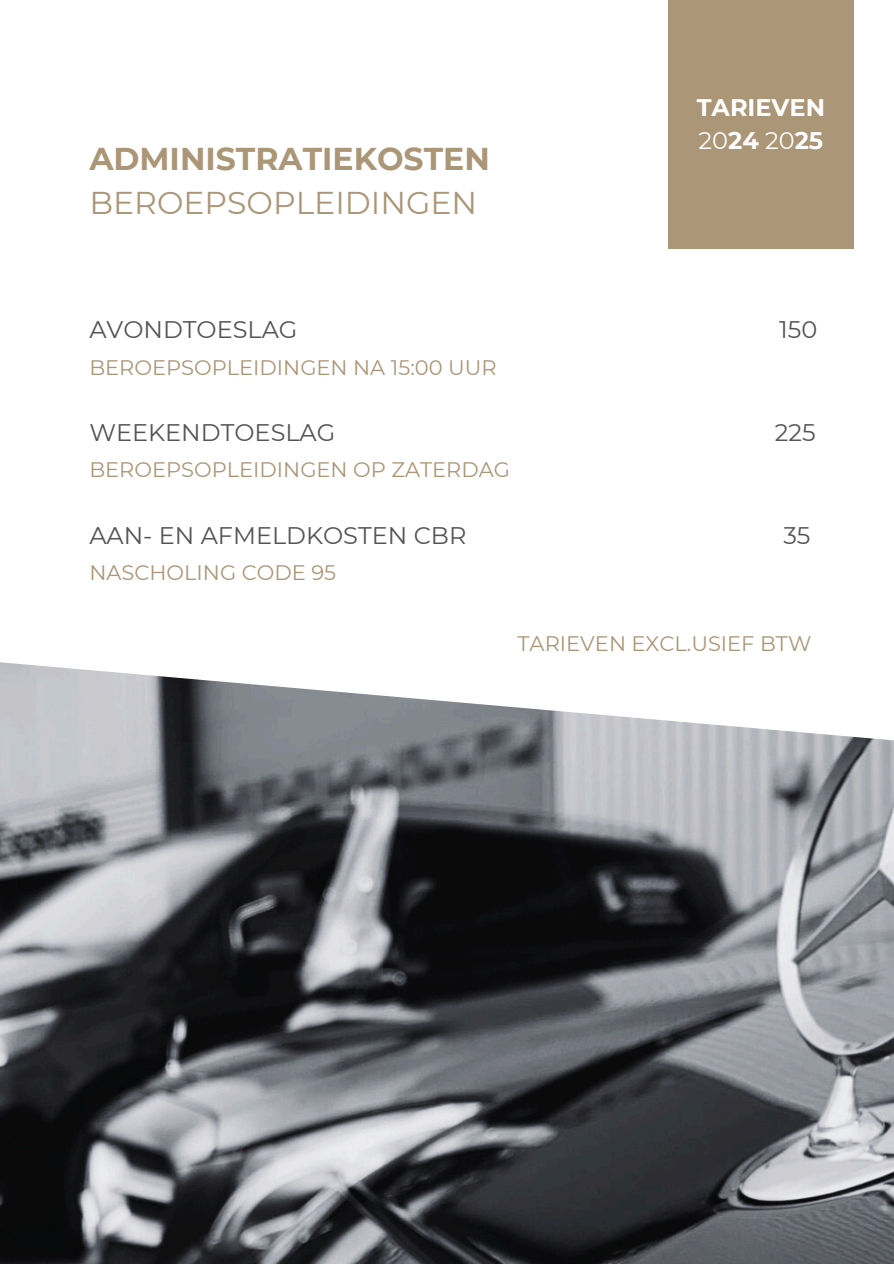
<style>
.page{position:relative;width:894px;height:1264px;background:#fff}
.page>*{position:absolute;margin:0;border:0;box-sizing:border-box;transform-origin:0 0}
.t1{font:700 31.5px/43.8px "Montserrat";color:#ab9677}
.t2{font:24px "Montserrat";color:#545454}
.t3{font:700 24px/32.7px "Montserrat";color:#fff}
.t4{font:21px "Montserrat";color:#ab9677}
.s1{font-weight:400}
</style>
<div class="page">
<div style="left:667px;top:0;width:186px;height:249px;background:#ab9677"></div>
<img style="left:0;top:662px;width:893px;height:601px">
<h2 class="t1" style="left:89px;top:136px;width:402px">ADMINISTRATIEKOSTEN<br><span class="s1">BEROEPSOPLEIDINGEN</span></h2>
<p class="t2" style="left:89px;top:315px;width:210px">AVONDTOESLAG</p>
<h3 class="t4" style="left:89px;top:354px;width:408px">BEROEPSOPLEIDINGEN NA 15:00 UUR</h3>
<p class="t2" style="left:89px;top:417px;width:247px">WEEKENDTOESLAG</p>
<h3 class="t4" style="left:89px;top:457px;width:422px">BEROEPSOPLEIDINGEN OP ZATERDAG</h3>
<h1 class="t3" style="left:696px;top:91px;width:130px">TARIEVEN<br><span class="s1">20</span>24 <span class="s1">20</span>25</h1>
<h2 class="t2" style="left:778px;top:315px;width:40px">150</h2>
<h2 class="t2" style="left:774px;top:417px;width:42px">225</h2>
<p class="t2" style="left:89px;top:520px;width:378px">AAN- EN AFMELDKOSTEN CBR</p>
<p class="t2" style="left:783px;top:520px;width:29px">35</p>
<p class="t4" style="left:89px;top:559px;width:248px">NASCHOLING CODE 95</p>
<p class="t4" style="left:517px;top:630px;width:295px">TARIEVEN EXCL.USIEF BTW</p>
</div>
